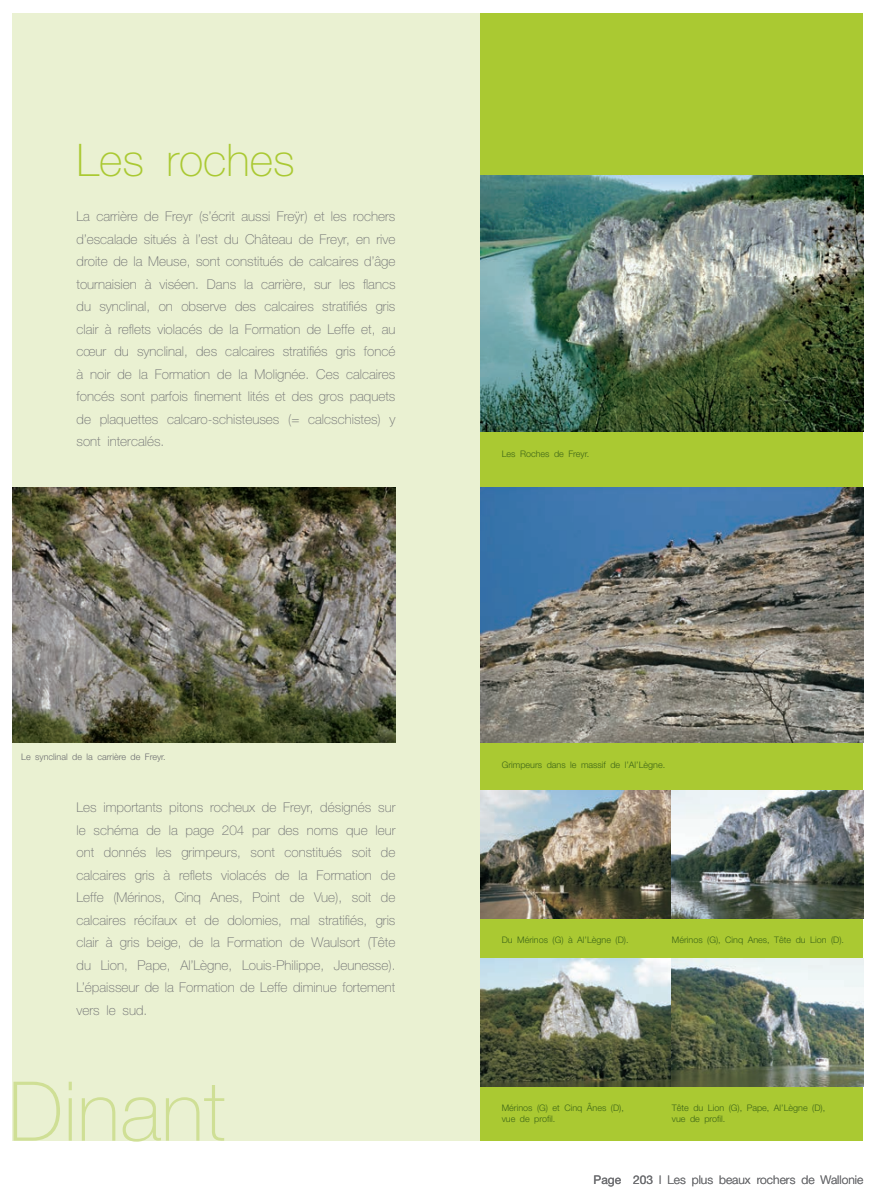
<style>
.page{position:relative;width:876px;height:1200px;background:#fff}
.page>*{position:absolute;margin:0;border:0;box-sizing:border-box;transform-origin:0 0}
.t1{font:100 82.5px "Helvetica Neue";color:#cfdf95}
.t2{font:100 45px "Helvetica Neue";color:#aac932}
.t3{font:100 13.5px/22.5px "Helvetica Neue";color:#6c6d70;text-align:justify}
.t4{font:300 12px "Helvetica Neue";color:#6c6d70}
.t5{font:300 9px/10.8px "Helvetica Neue";color:#3e6617}
.t6{font:300 9px "Helvetica Neue";color:#6c6d70}
.s1{font-weight:400}
</style>
<div class="page">
<div style="left:13px;top:13px;width:850px;height:1127px;background:#eaf1d2"></div>
<div style="left:480px;top:13px;width:383px;height:1127px;background:#aac932"></div>
<img style="left:480px;top:176px;width:383px;height:255px">
<img style="left:480px;top:487px;width:383px;height:255px">
<img style="left:13px;top:487px;width:382px;height:255px">
<img style="left:480px;top:790px;width:383px;height:127px">
<img style="left:480px;top:958px;width:383px;height:127px">
<h2 class="t2" style="left:77px;top:134px;width:220px">Les roches</h2>
<p class="t3" style="left:77px;top:205px;width:320px">La carrière de Freyr (s’écrit aussi Freÿr) et les rochers d’escalade situés à l’est du Château de Freyr, en rive droite de la Meuse, sont constitués de calcaires d’âge tournaisien à viséen. Dans la carrière, sur les flancs du synclinal, on observe des calcaires stratifiés gris clair à reflets violacés de la Formation de Leffe et, au cœur du synclinal, des calcaires stratifiés gris foncé à noir de la Formation de la Molignée. Ces calcaires foncés sont parfois finement lités et des gros paquets de plaquettes calcaro-schisteuses (= calcschistes) y sont intercalés.</p>
<p class="t5" style="left:502px;top:448px;width:89px">Les Roches de Freyr.</p>
<p class="t6" style="left:21px;top:751px;width:146px">Le synclinal de la carrière de Freyr.</p>
<p class="t3" style="left:77px;top:795px;width:320px">Les importants pitons rocheux de Freyr, désignés sur le schéma de la page 204 par des noms que leur ont donnés les grimpeurs, sont constitués soit de calcaires gris à reflets violacés de la Formation de Leffe (Mérinos, Cinq Anes, Point de Vue), soit de calcaires récifaux et de dolomies, mal stratifiés, gris clair à gris beige, de la Formation de Waulsort (Tête du Lion, Pape, Al’Lègne, Louis-Philippe, Jeunesse).<br>L’épaisseur de la Formation de Leffe diminue fortement vers le sud.</p>
<h1 class="t1" style="left:8px;top:1063px;width:219px">Dinant</h1>
<p class="t5" style="left:502px;top:758px;width:165px">Grimpeurs dans le massif de l’Al’Lègne.</p>
<p class="t5" style="left:502px;top:934px;width:128px">Du Mérinos (G) à Al’Lègne (D).</p>
<p class="t5" style="left:672px;top:934px;width:174px">Mérinos (G), Cinq Anes, Tête du Lion (D).</p>
<p class="t5" style="left:502px;top:1102px;width:124px">Mérinos (G) et Cinq Ânes (D), vue de profil.</p>
<p class="t5" style="left:672px;top:1102px;width:155px">Tête du Lion (G), Pape, Al’Lègne (D), vue de profil.</p>
<p class="t4" style="left:594px;top:1171px;width:271px"><span class="s1">Page 203</span> l Les plus beaux rochers de Wallonie</p>
</div>
